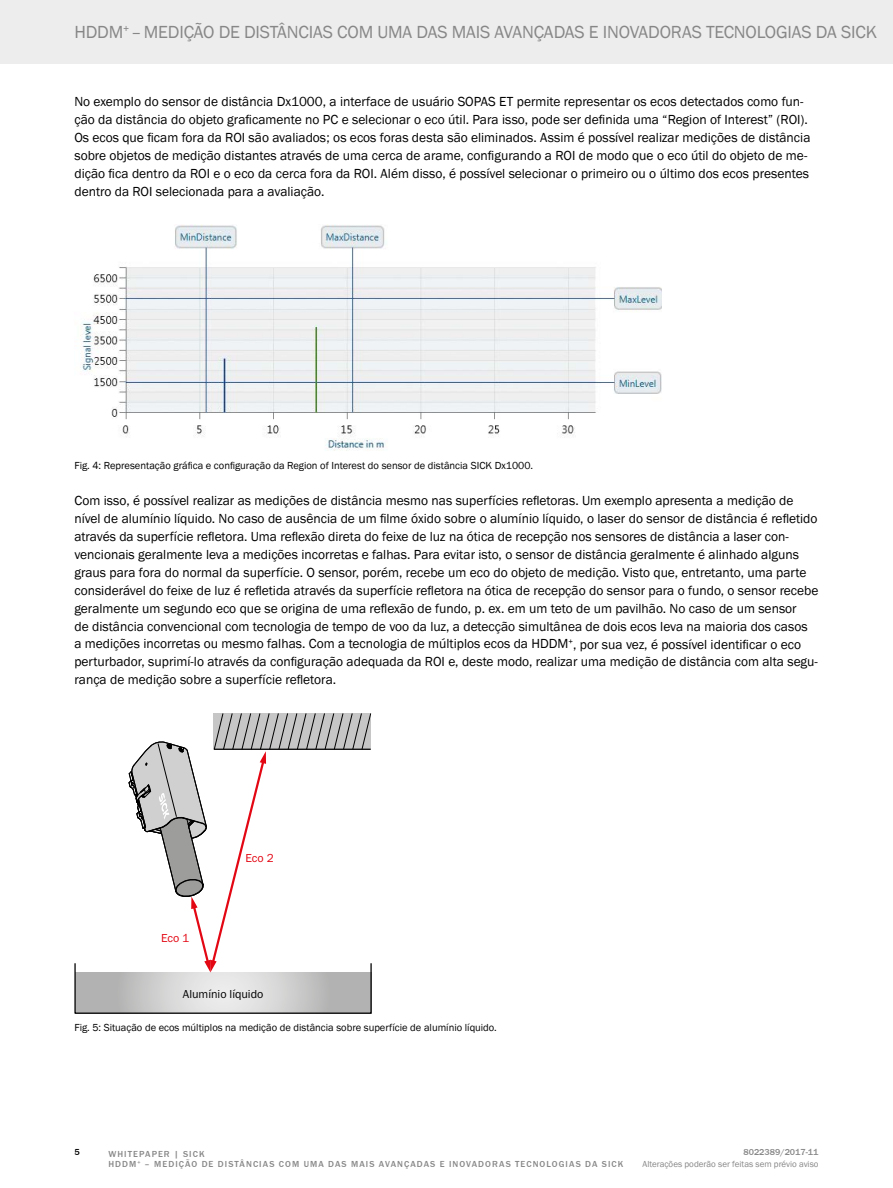
<style>
.page{position:relative;width:893px;height:1188px;background:#fff}
.page>*{position:absolute;margin:0;border:0;box-sizing:border-box;transform-origin:0 0}
.t1{font:18px "SICK Franklin";letter-spacing:-.01em;color:#878787}
.t2{font:13.5px/17.9px "SICK Franklin";color:#000}
.t3{font:12px "SICK Franklin";color:#000}
.t4{font:12px "SICK Franklin";letter-spacing:-.01em;color:#e30613}
.t5{font:10.5px "SICK Franklin";color:#000}
.t6{font:500 9px/10.8px "SICK Franklin";letter-spacing:.12em;color:#878787}
.t7{font:9px "SICK Franklin";color:#878787}
.t8{font:500 9px "SICK Franklin";color:#878787}
.t9{font:500 9px "SICK Franklin";color:#000}
</style>
<div class="page">
<div style="left:0;top:0;width:893px;height:64px;background:#ededed"></div>
<img style="left:80px;top:225px;width:581px;height:226px">
<svg style="left:74px;top:963px;width:298px;height:51px;background:#c4c4c4"></svg>
<svg style="left:128px;top:713px;width:243px;height:259px"></svg>
<h1 class="t1" style="left:74px;top:21px;width:804px">HDDM<sup>+</sup> – MEDIÇÃO DE DISTÂNCIAS COM UMA DAS MAIS AVANÇADAS E INOVADORAS TECNOLOGIAS DA SICK</h1>
<p class="t2" style="left:74px;top:93px;width:738px">No exemplo do sensor de distância Dx1000, a interface de usuário SOPAS ET permite representar os ecos detectados como fun&shy;ção da distância do objeto graficamente no PC e selecionar o eco útil. Para isso, pode ser definida uma “Region of Interest” (ROI).<br>Os ecos que ficam fora da ROI são avaliados; os ecos foras desta são eliminados. Assim é possível realizar medições de distância sobre objetos de medição distantes através de uma cerca de arame, configurando a ROI de modo que o eco útil do objeto de me&shy;dição fica dentro da ROI e o eco da cerca fora da ROI. Além disso, é possível selecionar o primeiro ou o último dos ecos presentes dentro da ROI selecionada para a avaliação.</p>
<p class="t5" style="left:74px;top:459px;width:460px">Fig. 4: Representação gráfica e configuração da Region of Interest do sensor de distância SICK Dx1000.</p>
<p class="t2" style="left:74px;top:492px;width:745px">Com isso, é possível realizar as medições de distância mesmo nas superfícies refletoras. Um exemplo apresenta a medição de nível de alumínio líquido. No caso de ausência de um filme óxido sobre o alumínio líquido, o laser do sensor de distância é refletido através da superfície refletora. Uma reflexão direta do feixe de luz na ótica de recepção nos sensores de distância a laser con&shy;vencionais geralmente leva a medições incorretas e falhas. Para evitar isto, o sensor de distância geralmente é alinhado alguns graus para fora do normal da superfície. O sensor, porém, recebe um eco do objeto de medição. Visto que, entretanto, uma parte considerável do feixe de luz é refletida através da superfície refletora na ótica de recepção do sensor para o fundo, o sensor recebe geralmente um segundo eco que se origina de uma reflexão de fundo, p. ex. em um teto de um pavilhão. No caso de um sensor<br>de distância convencional com tecnologia de tempo de voo da luz, a detecção simultânea de dois ecos leva na maioria dos casos<br>a medições incorretas ou mesmo falhas. Com a tecnologia de múltiplos ecos da HDDM<sup>+</sup>, por sua vez, é possível identificar o eco perturbador, suprimí-lo através da configuração adequada da ROI e, deste modo, realizar uma medição de distância com alta segu&shy;rança de medição sobre a superfície refletora.</p>
<p class="t4" style="left:161px;top:931px;width:30px">Eco 1</p>
<p class="t4" style="left:246px;top:850px;width:30px">Eco 2</p>
<p class="t3" style="left:183px;top:987px;width:82px">Alumínio líquido</p>
<p class="t5" style="left:74px;top:1021px;width:424px">Fig. 5: Situação de ecos múltiplos na medição de distância sobre superfície de alumínio líquido.</p>
<p class="t9" style="left:74px;top:1146px;width:7px">5</p>
<p class="t6" style="left:108px;top:1148px;width:516px">WHITEPAPER | SICK<br>HDDM<sup>+</sup> – MEDIÇÃO DE DISTÂNCIAS COM UMA DAS MAIS AVANÇADAS E INOVADORAS TECNOLOGIAS DA SICK</p>
<p class="t8" style="left:743px;top:1146px;width:77px">8022389/2017-11</p>
<p class="t7" style="left:642px;top:1159px;width:178px">Alterações poderão ser feitas sem prévio aviso</p>
</div>
